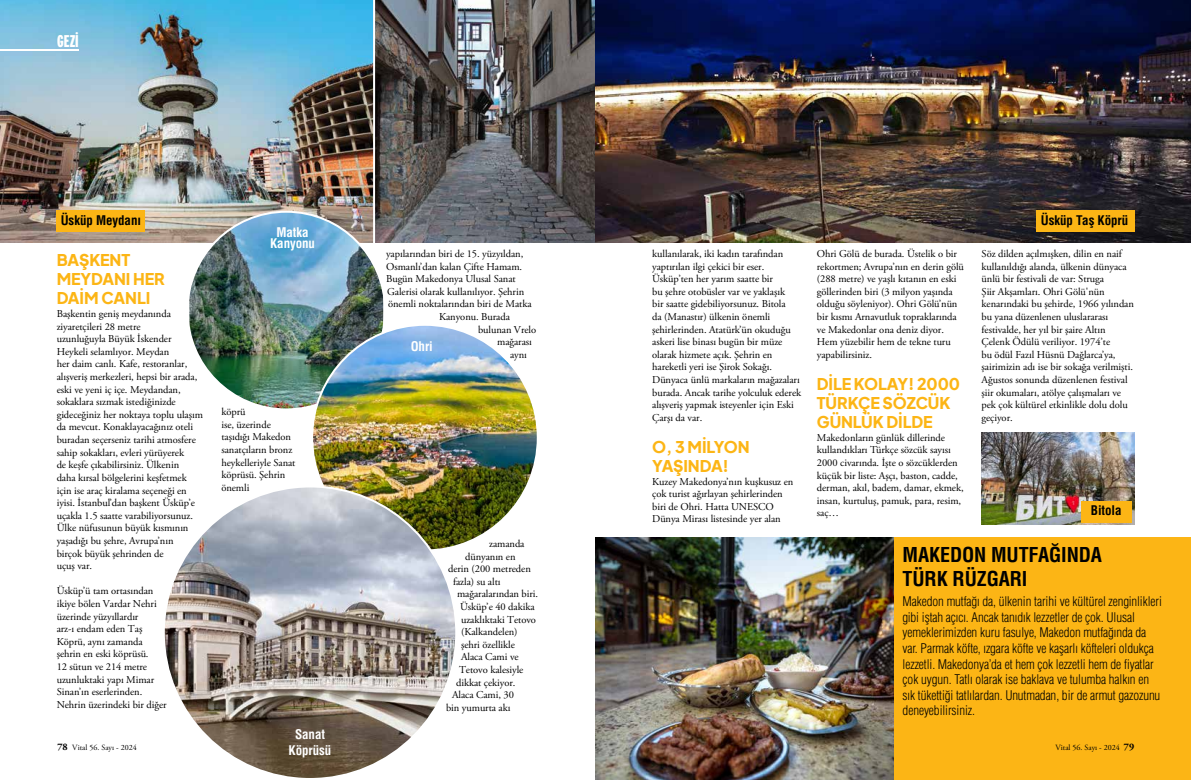
<style>
.page{position:relative;width:1191px;height:780px;background:#fff}
.page>*{position:absolute;margin:0;border:0;box-sizing:border-box;transform-origin:0 0}
.t1{font:20px/24px "Helvetica Cond Bold Tr";letter-spacing:-.005em;color:#000}
.t2{font:900 extra-condensed 17px "Interstate";color:#fff}
.t3{font:800 16px/19.2px "Eudoxus Sans";letter-spacing:-.005em;color:#fcb515}
.t4{font:13px/15.6px "Helvetica Condensed Light Tr";letter-spacing:-.005em;color:#000}
.t5{font:13px "Helvetica Cond Bold Tr";letter-spacing:-.005em;color:#000}
.t6{font:13px/11.6px "Helvetica Cond Bold Tr";letter-spacing:-.005em;color:#fff;text-align:center}
.t7{font:10.5px/12.6px "Adobe Garamond Pro";letter-spacing:-.005em;color:#000}
.t8{font:8px "Adobe Garamond Pro";color:#000}
.s1{font-weight:700;font-size:10px}
</style>
<div class="page">
<img style="left:375px;top:0;width:816px;height:243px">
<div style="left:893px;top:537px;width:298px;height:243px;background:#fcb515"></div>
<img style="left:595px;top:537px;width:298px;height:243px">
<img style="left:0;top:0;width:373px;height:243px">
<img style="left:981px;top:432px;width:153px;height:92px">
<hr style="left:0;top:50px;width:79px;height:1px;background:#fff">
<div style="left:57px;top:211px;width:88px;height:21px;background:#fcb515"></div>
<div style="left:1036px;top:211px;width:98px;height:21px;background:#fcb515"></div>
<div style="left:1081px;top:501px;width:50px;height:21px;background:#fcb515"></div>
<img style="left:189px;top:212px;width:194px;height:195px">
<img style="left:312px;top:325px;width:226px;height:225px;border-radius:113px">
<hr style="left:373px;top:0;width:2px;height:249px;background:#fff">
<img style="left:164px;top:486px;width:292px;height:293px;border-radius:146px">
<h2 class="t2" style="left:57px;top:32px;width:23px">GEZİ</h2>
<p class="t5" style="left:61px;top:212px;width:82px">Üsküp Meydanı</p>
<p class="t5" style="left:1040px;top:212px;width:89px">Üsküp Taş Köprü</p>
<p class="t6" style="left:270px;top:226px;width:46px">Matka<br>Kanyonu</p>
<p class="t7" style="left:817px;top:248px;width:149px">Ohri Gölü de burada. Üstelik o bir rekortmen; Avrupa’nın en derin gölü (288 metre) ve yaşlı kıtanın en eski göllerinden biri (3 milyon yaşında olduğu söyleniyor). Ohri Gölü’nün bir kısmı Arnavutluk topraklarında ve Makedonlar ona deniz diyor.<br>Hem yüzebilir hem de tekne turu yapabilirsiniz.</p>
<h3 class="t3" style="left:817px;top:373px;width:145px">DİLE KOLAY! 2000<br>TÜRKÇE SÖZCÜK<br>GÜNLÜK DİLDE</h3>
<p class="t7" style="left:817px;top:431px;width:148px">Makedonların günlük dillerinde kullandıkları Türkçe sözcük sayısı<br>2000 civarında. İşte o sözcüklerden küçük bir liste: Aşçı, baston, cadde, derman, akıl, badem, damar, ekmek, insan, kurtuluş, pamuk, para, resim, saç…</p>
<p class="t7" style="left:981px;top:248px;width:154px">Söz dilden açılmışken, dilin en naif kullanıldığı alanda, ülkenin dünyaca ünlü bir festivali de var: Struga<br>Şiir Akşamları. Ohri Gölü'nün kenarındaki bu şehirde, 1966 yılından bu yana düzenlenen uluslararası festivalde, her yıl bir şaire Altın Çelenk Ödülü veriliyor. 1974’te<br>bu ödül Fazıl Hüsnü Dağlarca’ya, şairimizin adı ise bir sokağa verilmişti.<br>Ağustos sonunda düzenlenen festival şiir okumaları, atölye çalışmaları ve pek çok kültürel etkinlikle dolu dolu geçiyor.</p>
<p class="t7" style="left:386px;top:248px;width:139px">yapılarından biri de 15. yüzyıldan,</p>
<p class="t7" style="left:386px;top:260px;width:138px">Osmanlı’dan kalan Çifte Hamam.</p>
<p class="t7" style="left:386px;top:273px;width:131px">Bugün Makedonya Ulusal Sanat</p>
<p class="t7" style="left:387px;top:285px;width:139px">Galerisi olarak kullanılıyor. Şehrin</p>
<p class="t7" style="left:388px;top:298px;width:145px">önemli noktalarından biri de Matka</p>
<p class="t7" style="left:439px;top:311px;width:72px">Kanyonu. Burada</p>
<p class="t7" style="left:478px;top:323px;width:60px">bulunan Vrelo</p>
<p class="t7" style="left:497px;top:336px;width:36px">mağarası</p>
<p class="t7" style="left:510px;top:348px;width:18px">aynı</p>
<p class="t7" style="left:652px;top:248px;width:150px">kullanılarak, iki kadın tarafından yaptırılan ilgi çekici bir eser.<br>Üsküp’ten her yarım saatte bir<br>bu şehre otobüsler var ve yaklaşık<br>bir saatte gidebiliyorsunuz. Bitola<br>da (Manastır) ülkenin önemli şehirlerinden. Atatürk’ün okuduğu askeri lise binası bugün bir müze olarak hizmete açık. Şehrin en hareketli yeri ise Şirok Sokağı.<br>Dünyaca ünlü markaların mağazaları burada. Ancak tarihe yolculuk ederek alışveriş yapmak isteyenler için Eski<br>Çarşı da var.</p>
<h3 class="t3" style="left:652px;top:436px;width:99px">O, 3 MİLYON<br>YAŞINDA!</h3>
<p class="t7" style="left:652px;top:475px;width:143px">Kuzey Makedonya’nın kuşkusuz en çok turist ağırlayan şehirlerinden biri de Ohri. Hatta UNESCO<br>Dünya Mirası listesinde yer alan</p>
<h3 class="t3" style="left:57px;top:250px;width:110px">BAŞKENT<br>MEYDANI HER<br>DAİM CANLI</h3>
<p class="t7" style="left:57px;top:308px;width:148px">Başkentin geniş meydanında ziyaretçileri 28 metre<br>uzunluğuyla Büyük İskender<br>Heykeli selamlıyor. Meydan<br>her daim canlı. Kafe, restoranlar, alışveriş merkezleri, hepsi bir arada, eski ve yeni iç içe. Meydandan, sokaklara sızmak istediğinizde gideceğiniz her noktaya toplu ulaşım da mevcut. Konaklayacağınız oteli buradan seçerseniz tarihi atmosfere sahip sokakları, evleri yürüyerek<br>de keşfe çıkabilirsiniz. Ülkenin<br>daha kırsal bölgelerini keşfetmek için ise araç kiralama seçeneği en iyisi. İstanbul’dan başkent Üsküp’e uçakla 1.5 saatte varabiliyorsunuz.<br>Ülke nüfusunun büyük kısmının yaşadığı bu şehre, Avrupa’nın<br>birçok büyük şehrinden de<br>uçuş var.</p>
<p class="t7" style="left:57px;top:585px;width:111px">Üsküp’ü tam ortasından ikiye bölen Vardar Nehri üzerinde yüzyıllardır<br>arz-ı endam eden Taş<br>Köprü, aynı zamanda şehrin en eski köprüsü.<br>12 sütun ve 214 metre uzunluktaki yapı Mimar<br>Sinan’ın eserlerinden.<br>Nehrin üzerindeki bir diğer</p>
<p class="t6" style="left:411px;top:340px;width:24px">Ohri</p>
<p class="t7" style="left:221px;top:406px;width:76px">köprü<br>ise, üzerinde taşıdığı Makedon sanatçıların bronz heykelleriyle Sanat köprüsü. Şehrin önemli</p>
<p class="t5" style="left:1091px;top:502px;width:32px">Bitola</p>
<p class="t7" style="left:489px;top:537px;width:37px">zamanda</p>
<p class="t7" style="left:465px;top:550px;width:52px">dünyanın en</p>
<p class="t7" style="left:448px;top:563px;width:84px">derin (200 metreden</p>
<p class="t7" style="left:453px;top:575px;width:49px">fazla) su altı</p>
<p class="t7" style="left:457px;top:588px;width:82px">mağaralarından biri.</p>
<p class="t7" style="left:460px;top:600px;width:76px">Üsküp’e 40 dakika</p>
<p class="t7" style="left:461px;top:613px;width:76px">uzaklıktaki Tetovo</p>
<p class="t7" style="left:461px;top:626px;width:58px">(Kalkandelen)</p>
<p class="t7" style="left:461px;top:638px;width:55px">şehri özellikle</p>
<p class="t7" style="left:461px;top:651px;width:59px">Alaca Cami ve</p>
<p class="t7" style="left:459px;top:663px;width:66px">Tetovo kalesiyle</p>
<p class="t7" style="left:456px;top:676px;width:61px">dikkat çekiyor.</p>
<p class="t7" style="left:452px;top:689px;width:63px">Alaca Cami, 30</p>
<p class="t7" style="left:446px;top:701px;width:66px">bin yumurta akı</p>
<h1 class="t1" style="left:902px;top:542px;width:201px">MAKEDON MUTFAĞINDA<br>TÜRK RÜZGARI</h1>
<p class="t4" style="left:902px;top:593px;width:261px">Makedon mutfağı da, ülkenin tarihi ve kültürel zenginlikleri gibi iştah açıcı. Ancak tanıdık lezzetler de çok. Ulusal yemeklerimizden kuru fasulye, Makedon mutfağında da var. Parmak köfte, ızgara köfte ve kaşarlı köfteleri oldukça lezzetli. Makedonya’da et hem çok lezzetli hem de fiyatlar çok uygun. Tatlı olarak ise baklava ve tulumba halkın en sık tükettiği tatlılardan. Unutmadan, bir de armut gazozunu deneyebilirsiniz.</p>
<p class="t6" style="left:289px;top:726px;width:44px;line-height:15.6px">Sanat<br>Köprüsü</p>
<p class="t8" style="left:57px;top:743px;width:81px"><span class="s1">78</span> Vital 56. Sayı - 2024</p>
<p class="t8" style="left:1055px;top:743px;width:80px">Vital 56. Sayı - 2024 <span class="s1">79</span></p>
</div>
